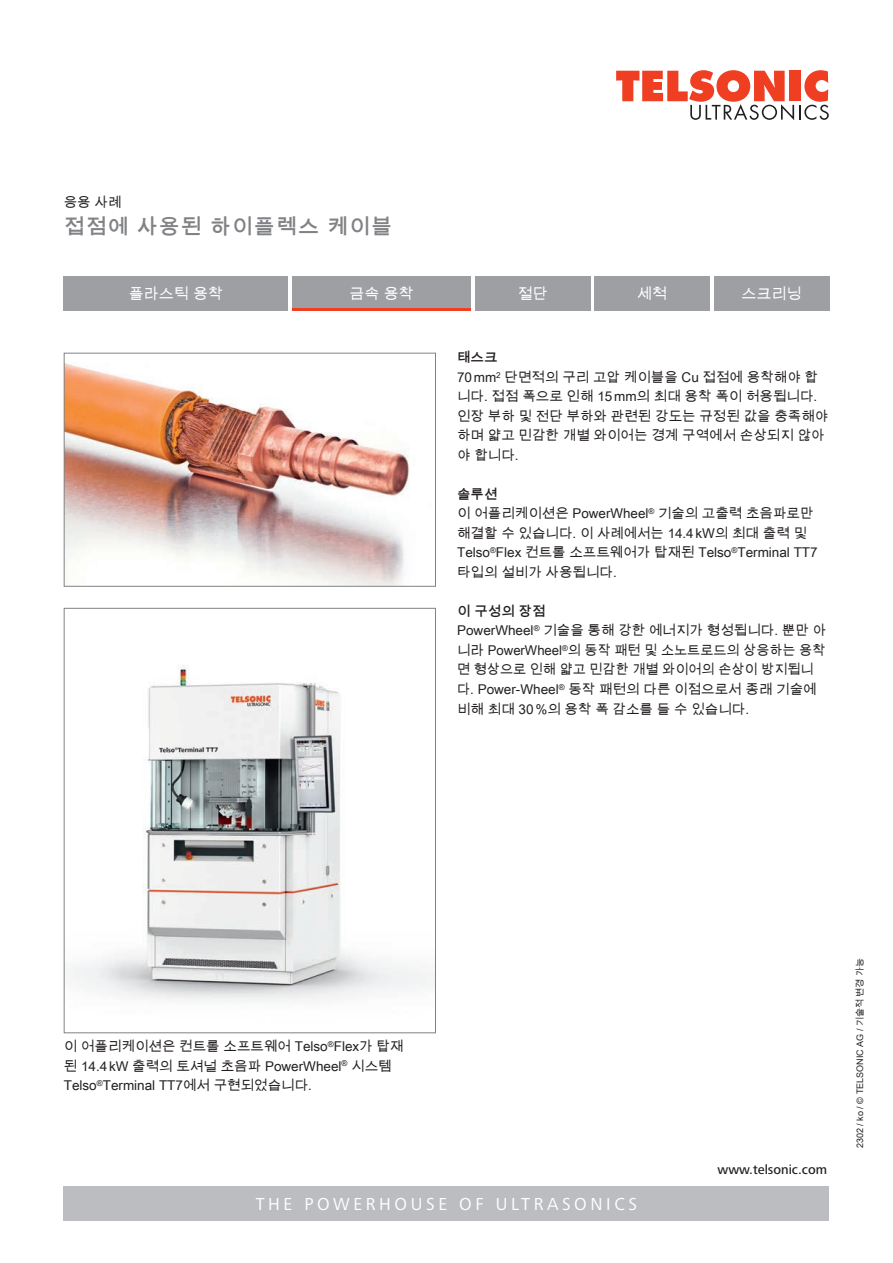
<style>
.page{position:relative;width:893px;height:1263px;background:#fff}
.page>*{position:absolute;margin:0;border:0;box-sizing:border-box;transform-origin:0 0}
.Haupttitel_grau{font:700 21px "Arial Unicode MS";letter-spacing:.05em;color:#808285}
.t1{font:18px "Frutiger Next LTW1 G";letter-spacing:.2em;color:#fff}
.Portfoliotitel{font:15px "Arial Unicode MS";color:#fff}
.Lauftext_9_13pt{font:13.5px/19.5px "Arial Unicode MS";color:#231f20}
.t2{font:500 13.5px "Frutiger Next LTW1 G";color:#231f20}
.Lauftext_9_13pt__med{font:700 13.5px "Arial Unicode MS";color:#231f20}
.Subtitel_schwarz{font:13.5px "Arial Unicode MS";color:#231f20}
.Version_6_7pt{font:9px "Arial Unicode MS";color:#231f20}
</style>
<div class="page">
<div style="left:64px;top:276px;width:224px;height:34px;background:#9d9fa2"></div>
<div style="left:292px;top:276px;width:179px;height:34px;background:#9d9fa2"></div>
<div style="left:475px;top:276px;width:115px;height:34px;background:#9d9fa2"></div>
<div style="left:595px;top:276px;width:115px;height:34px;background:#9d9fa2"></div>
<div style="left:714px;top:276px;width:115px;height:34px;background:#9d9fa2"></div>
<hr style="left:292px;top:308px;width:179px;height:2px;background:#ef3e22">
<svg style="left:616px;top:70px;width:213px;height:50px"></svg>
<div style="left:64px;top:1186px;width:765px;height:34px;background:#bcbdc0"></div>
<svg style="left:63px;top:607px;width:373px;height:426px"></svg>
<img style="left:63px;top:352px;width:373px;height:235px">
<p class="Subtitel_schwarz" style="left:64px;top:192px;width:59px">응용 사례</p>
<p class="Haupttitel_grau" style="left:64px;top:211px;width:330px">접점에 사용된 하이플렉스 케이블</p>
<p class="Portfoliotitel" style="left:129px;top:283px;width:96px">플라스틱 용착</p>
<p class="Portfoliotitel" style="left:350px;top:283px;width:66px">금속 용착</p>
<p class="Portfoliotitel" style="left:518px;top:283px;width:31px">절단</p>
<p class="Portfoliotitel" style="left:637px;top:283px;width:31px">세척</p>
<p class="Portfoliotitel" style="left:742px;top:283px;width:62px">스크리닝</p>
<p class="Lauftext_9_13pt__med" style="left:457px;top:348px;width:42px">태스크</p>
<p class="Lauftext_9_13pt" style="left:457px;top:367px;width:373px">70mm<sup>2</sup> 단면적의 구리 고압 케이블을 Cu 접점에 용착해야 합 니다. 접점 폭으로 인해 15mm의 최대 용착 폭이 허용됩니다. 인장 부하 및 전단 부하와 관련된 강도는 규정된 값을 충족해야 하며 얇고 민감한 개별 와이어는 경계 구역에서 손상되지 않아 야 합니다.</p>
<p class="Lauftext_9_13pt__med" style="left:457px;top:484px;width:42px">솔루션</p>
<p class="Lauftext_9_13pt" style="left:457px;top:504px;width:362px">이 어플리케이션은 PowerWheel<sup>®</sup> 기술의 고출력 초음파로만 해결할 수 있습니다. 이 사례에서는 14.4kW의 최대 출력 및<br>Telso<sup>®</sup>Flex 컨트롤 소프트웨어가 탑재된 Telso<sup>®</sup>Terminal TT7 타입의 설비가 사용됩니다.</p>
<p class="Lauftext_9_13pt__med" style="left:457px;top:601px;width:90px">이 구성의 장점</p>
<p class="Lauftext_9_13pt" style="left:457px;top:621px;width:371px">PowerWheel<sup>®</sup> 기술을 통해 강한 에너지가 형성됩니다. 뿐만 아 니라 PowerWheel<sup>®</sup>의 동작 패턴 및 소노트로드의 상응하는 용착 면 형상으로 인해 얇고 민감한 개별 와이어의 손상이 방지됩니 다. Power-Wheel<sup>®</sup> 동작 패턴의 다른 이점으로서 종래 기술에 비해 최대 30%의 용착 폭 감소를 들 수 있습니다.</p>
<p class="Lauftext_9_13pt" style="left:64px;top:1036px;width:341px">이 어플리케이션은 컨트롤 소프트웨어 Telso<sup>®</sup>Flex가 탑재 된 14.4kW 출력의 토셔널 초음파 PowerWheel<sup>®</sup> 시스템<br>Telso<sup>®</sup>Terminal TT7에서 구현되었습니다.</p>
<h2 class="t1" style="left:256px;top:1194px;width:383px">THE POWERHOUSE OF ULTRASONICS</h2>
<p class="t2" style="left:717px;top:1161px;width:111px">www.telsonic.com</p>
<p class="Version_6_7pt" style="left:853px;top:1148px;width:191px;rotate:-90deg">2302 / ko / © TELSONIC AG / 기술적 변경 가능</p>
</div>
